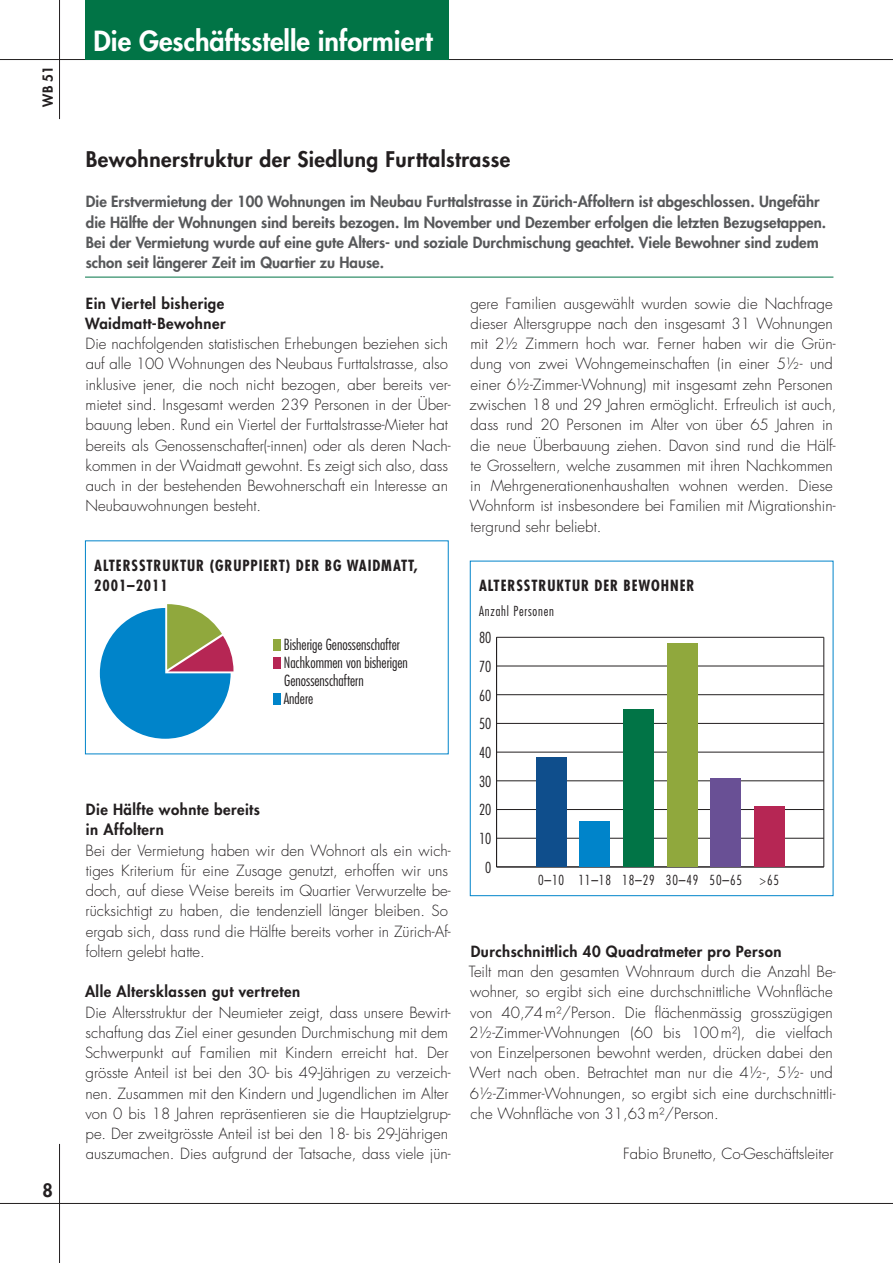
<style>
.page{position:relative;width:893px;height:1263px;background:#fff}
.page>*{position:absolute;margin:0;border:0;box-sizing:border-box;transform-origin:0 0}
.t1{font:800 27px "Futura Std";color:#fff}
.t2{font:800 21px "Futura Std";letter-spacing:.02em;color:#231f20}
.t3{font:800 18px "Futura Std";color:#231f20}
.t4{font:300 15px/20.2px "Futura Std";color:#231f20}
.t5{font:800 15px/20.2px "Futura Std";color:#57585a}
.t6{font:800 15px/20.2px "Futura Std";letter-spacing:.03em;color:#231f20}
.t7{font:700 condensed 15px/20.2px "Futura Std";letter-spacing:.06em;color:#231f20}
.t8{font:300 condensed 15px/18px "Futura Std";color:#231f20}
.t9{font:300 condensed 14.85px "Futura Std";color:#231f20}
.t10{font:300 condensed 13.5px "Futura Std";letter-spacing:.06em;color:#231f20}
.t11{font:800 13.5px "Futura Std";color:#231f20}
</style>
<div class="page">
<hr style="left:0;top:59px;width:893px;height:1px;background:#231f20">
<hr style="left:0;top:1203px;width:893px;height:1px;background:#231f20">
<hr style="left:59px;top:0;width:1px;height:119px;background:#231f20">
<hr style="left:59px;top:1144px;width:1px;height:119px;background:#231f20">
<hr style="left:85px;top:277px;width:748px;height:1px;background:#017446">
<div style="left:85px;top:0;width:364px;height:59px;background:#017446"></div>
<div style="left:273px;top:639px;width:8px;height:11px;background:#90a83d"></div>
<div style="left:273px;top:657px;width:8px;height:11px;background:#b62654"></div>
<div style="left:273px;top:693px;width:8px;height:11px;background:#0084ca"></div>
<svg style="left:100px;top:604px;width:133px;height:135px"></svg>
<hr style="left:823px;top:637px;width:1px;height:230px;background:#231f20">
<hr style="left:496px;top:637px;width:1px;height:230px;background:#231f20">
<hr style="left:497px;top:866px;width:327px;height:1px;background:#231f20">
<hr style="left:497px;top:838px;width:327px;height:1px;background:#231f20">
<hr style="left:497px;top:809px;width:327px;height:1px;background:#231f20">
<hr style="left:497px;top:780px;width:327px;height:1px;background:#231f20">
<hr style="left:497px;top:752px;width:327px;height:1px;background:#231f20">
<hr style="left:497px;top:723px;width:327px;height:1px;background:#231f20">
<hr style="left:497px;top:694px;width:327px;height:1px;background:#231f20">
<hr style="left:497px;top:666px;width:327px;height:1px;background:#231f20">
<hr style="left:497px;top:637px;width:327px;height:1px;background:#231f20">
<div style="left:754px;top:807px;width:30px;height:60px;background:#b62654"></div>
<div style="left:710px;top:778px;width:31px;height:89px;background:#695095"></div>
<div style="left:667px;top:643px;width:30px;height:224px;background:#90a83d"></div>
<div style="left:623px;top:709px;width:31px;height:158px;background:#017446"></div>
<div style="left:579px;top:821px;width:31px;height:46px;background:#0084ca"></div>
<div style="left:536px;top:758px;width:30px;height:109px;background:#0f4e8c"></div>
<p class="t11" style="left:39px;top:107px;width:42px;rotate:-90deg">WB 51</p>
<p class="t3" style="left:42px;top:1179px;width:12px">8</p>
<h1 class="t1" style="left:94px;top:24px;width:341px">Die Geschäftsstelle informiert</h1>
<h2 class="t2" style="left:86px;top:146px;width:426px">Bewohnerstruktur der Siedlung Furttalstrasse</h2>
<p class="t5" style="left:86px;top:192px;width:742px">Die Erstvermietung der 100 Wohnungen im Neubau Furttalstrasse in Zürich-Affoltern ist abgeschlossen. Ungefähr die Hälfte der Wohnungen sind bereits bezogen. Im November und Dezember erfolgen die letzten Bezugsetappen.<br>Bei der Vermietung wurde auf eine gute Alters- und soziale Durchmischung geachtet. Viele Bewohner sind zudem schon seit längerer Zeit im Quartier zu Hause.</p>
<p class="t6" style="left:85px;top:293px;width:142px">Ein Viertel bisherige<br>Waidmatt-Bewohner</p>
<p class="t4" style="left:85px;top:334px;width:367px">Die nachfolgenden statistischen Erhebungen beziehen sich auf alle 100 Wohnungen des Neubaus Furttalstrasse, also inklusive jener, die noch nicht bezogen, aber bereits ver&shy;mietet sind. Insgesamt werden 239 Personen in der Über&shy;bauung leben. Rund ein Viertel der Furttalstrasse-Mieter hat bereits als Genossenschafter(-innen) oder als deren Nach&shy;kommen in der Waidmatt gewohnt. Es zeigt sich also, dass auch in der bestehenden Bewohnerschaft ein Interesse an Neubauwohnungen besteht.</p>
<p class="t4" style="left:469px;top:294px;width:368px">gere Familien ausgewählt wurden sowie die Nachfrage dieser Altersgruppe nach den insgesamt 31 Wohnungen mit 2½ Zimmern hoch war. Ferner haben wir die Grün&shy;dung von zwei Wohngemeinschaften (in einer 5½- und einer 6½-Zimmer-Wohnung) mit insgesamt zehn Personen zwischen 18 und 29 Jahren ermöglicht. Erfreulich ist auch, dass rund 20 Personen im Alter von über 65 Jahren in die neue Überbauung ziehen. Davon sind rund die Hälf&shy;te Grosseltern, welche zusammen mit ihren Nachkommen in Mehrgenerationenhaushalten wohnen werden. Diese Wohnform ist insbesondere bei Familien mit Migrationshin&shy;tergrund sehr beliebt.</p>
<p class="t7" style="left:94px;top:555px;width:325px">ALTERSSTRUKTUR (GRUPPIERT) DER BG WAIDMATT,<br>2001–2011</p>
<p class="t8" style="left:284px;top:636px;width:126px">Bisherige Genossenschafter<br>Nachkommen von bisherigen<br>Genossenschaftern<br>Andere</p>
<p class="t6" style="left:86px;top:799px;width:176px">Die Hälfte wohnte bereits in Affoltern</p>
<p class="t4" style="left:86px;top:840px;width:367px">Bei der Vermietung haben wir den Wohnort als ein wich&shy;tiges Kriterium für eine Zusage genutzt, erhoffen wir uns doch, auf diese Weise bereits im Quartier Verwurzelte be&shy;rücksichtigt zu haben, die tendenziell länger bleiben. So ergab sich, dass rund die Hälfte bereits vorher in Zürich-Af&shy;foltern gelebt hatte.</p>
<p class="t6" style="left:85px;top:982px;width:217px">Alle Altersklassen gut vertreten</p>
<p class="t4" style="left:85px;top:1002px;width:367px">Die Altersstruktur der Neumieter zeigt, dass unsere Bewirt&shy;schaftung das Ziel einer gesunden Durchmischung mit dem Schwerpunkt auf Familien mit Kindern erreicht hat. Der grösste Anteil ist bei den 30- bis 49-Jährigen zu verzeich&shy;nen. Zusammen mit den Kindern und Jugendlichen im Alter von 0 bis 18 Jahren repräsentieren sie die Hauptzielgrup&shy;pe. Der zweitgrösste Anteil ist bei den 18- bis 29-Jährigen auszumachen. Dies aufgrund der Tatsache, dass viele jün-</p>
<p class="t7" style="left:479px;top:575px;width:217px">ALTERSSTRUKTUR DER BEWOHNER</p>
<p class="t10" style="left:479px;top:603px;width:76px">Anzahl Personen</p>
<p class="t9" style="left:479px;top:629px;width:14px">80</p>
<p class="t9" style="left:479px;top:657px;width:14px">70</p>
<p class="t9" style="left:479px;top:686px;width:14px">60</p>
<p class="t9" style="left:479px;top:715px;width:14px">50</p>
<p class="t9" style="left:479px;top:744px;width:14px">40</p>
<p class="t9" style="left:479px;top:772px;width:14px">30</p>
<p class="t9" style="left:479px;top:801px;width:14px">20</p>
<p class="t9" style="left:479px;top:830px;width:14px">10</p>
<p class="t9" style="left:485px;top:858px;width:8px">0</p>
<p class="t10" style="left:538px;top:872px;width:205px">0–10 11–18 18–29 30–49 50–65</p>
<p class="t10" style="left:760px;top:872px;width:21px">&gt;65</p>
<p class="t6" style="left:471px;top:941px;width:312px">Durchschnittlich 40 Quadratmeter pro Person</p>
<p class="t4" style="left:469px;top:962px;width:368px">Teilt man den gesamten Wohnraum durch die Anzahl Be&shy;wohner, so ergibt sich eine durchschnittliche Wohnfläche von 40,74m²/Person. Die flächenmässig grosszügigen 2½-Zimmer-Wohnungen (60 bis 100m²), die vielfach von Einzelpersonen bewohnt werden, drücken dabei den Wert nach oben. Betrachtet man nur die 4½-, 5½- und 6½-Zimmer-Wohnungen, so ergibt sich eine durchschnittli&shy;che Wohnfläche von 31,63m²/Person.</p>
<p class="t4" style="left:623px;top:1144px;width:212px">Fabio Brunetto, Co-Geschäftsleiter</p>
</div>
